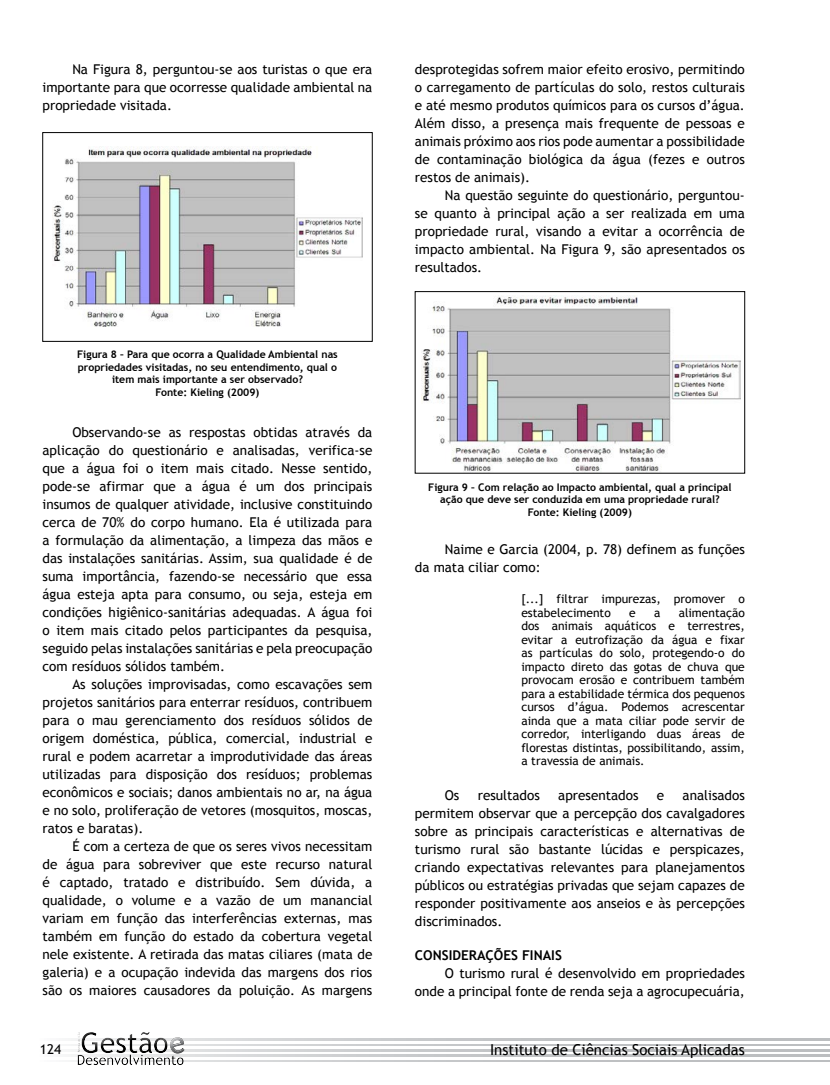
<style>
.page{position:relative;width:830px;height:1085px;background:#fff}
.page>*{position:absolute;margin:0;border:0;box-sizing:border-box;transform-origin:0 0}
.t1{font:15px "Trebuchet MS";color:#000}
.t2{font:13.5px/18px "Trebuchet MS";color:#000;text-align:justify}
.t3{font:700 13.5px "Trebuchet MS";color:#000}
.t4{font:12px/13.5px "Trebuchet MS";color:#000}
.t5{font:700 10.5px/12.6px "Trebuchet MS";color:#000;text-align:center}
</style>
<div class="page">
<svg style="left:194px;top:1038px;width:635px;height:2px"></svg>
<svg style="left:194px;top:1044px;width:635px;height:1px"></svg>
<svg style="left:194px;top:1049px;width:635px;height:1px"></svg>
<svg style="left:194px;top:1054px;width:635px;height:2px"></svg>
<svg style="left:194px;top:1060px;width:635px;height:1px"></svg>
<div style="left:70px;top:1024px;width:124px;height:45px;background:#000;opacity:.75"></div>
<img style="left:53px;top:147px;width:309px;height:179px">
<div style="left:43px;top:132px;width:329px;height:209px;border:1px solid #000"></div>
<img style="left:421px;top:295px;width:319px;height:176px">
<div style="left:415px;top:291px;width:329px;height:182px;border:1px solid #000"></div>
<svg style="left:78px;top:1031px;width:108px;height:33px"></svg>
<p class="t2" style="left:43px;top:60px;width:331px;text-indent:30px">Na Figura 8, perguntou-se aos turistas o que era importante para que ocorresse qualidade ambiental na propriedade visitada.</p>
<p class="t2" style="left:415px;top:60px;width:331px">desprotegidas sofrem maior efeito erosivo, permitindo o carregamento de partículas do solo, restos culturais e até mesmo produtos químicos para os cursos d’água.<br>Além disso, a presença mais frequente de pessoas e animais próximo aos rios pode aumentar a possibilidade de contaminação biológica da água (fezes e outros restos de animais).</p>
<p class="t2" style="left:415px;top:186px;width:331px;text-indent:30px">Na questão seguinte do questionário, perguntou&shy;se quanto à principal ação a ser realizada em uma propriedade rural, visando a evitar a ocorrência de impacto ambiental. Na Figura 9, são apresentados os resultados.</p>
<p class="t5" style="left:77px;top:348px;width:262px">Figura 8 – Para que ocorra a Qualidade Ambiental nas propriedades visitadas, no seu entendimento, qual o item mais importante a ser observado?<br>Fonte: Kieling (2009)</p>
<p class="t2" style="left:43px;top:423px;width:331px;text-indent:30px">Observando-se as respostas obtidas através da aplicação do questionário e analisadas, verifica-se que a água foi o item mais citado. Nesse sentido, pode-se afirmar que a água é um dos principais insumos de qualquer atividade, inclusive constituindo cerca de 70% do corpo humano. Ela é utilizada para a formulação da alimentação, a limpeza das mãos e das instalações sanitárias. Assim, sua qualidade é de suma importância, fazendo-se necessário que essa água esteja apta para consumo, ou seja, esteja em condições higiênico-sanitárias adequadas. A água foi o item mais citado pelos participantes da pesquisa, seguido pelas instalações sanitárias e pela preocupação com resíduos sólidos também.</p>
<p class="t2" style="left:43px;top:675px;width:331px;text-indent:30px">As soluções improvisadas, como escavações sem projetos sanitários para enterrar resíduos, contribuem para o mau gerenciamento dos resíduos sólidos de origem doméstica, pública, comercial, industrial e rural e podem acarretar a improdutividade das áreas utilizadas para disposição dos resíduos; problemas econômicos e sociais; danos ambientais no ar, na água e no solo, proliferação de vetores (mosquitos, moscas, ratos e baratas).</p>
<p class="t2" style="left:43px;top:837px;width:331px;text-indent:30px">É com a certeza de que os seres vivos necessitam de água para sobreviver que este recurso natural é captado, tratado e distribuído. Sem dúvida, a qualidade, o volume e a vazão de um manancial variam em função das interferências externas, mas também em função do estado da cobertura vegetal nele existente. A retirada das matas ciliares (mata de galeria) e a ocupação indevida das margens dos rios são os maiores causadores da poluição. As margens</p>
<p class="t5" style="left:428px;top:480px;width:304px">Figura 9 – Com relação ao Impacto ambiental, qual a principal ação que deve ser conduzida em uma propriedade rural?<br>Fonte: Kieling (2009)</p>
<p class="t2" style="left:415px;top:540px;width:331px;text-indent:30px">Naime e Garcia (2004, p. 78) definem as funções da mata ciliar como:</p>
<p class="t4" style="left:521px;top:592px;width:225px">[...] filtrar impurezas, promover o estabelecimento</p>
<p class="t4" style="left:521px;top:605px;width:225px;text-align:justify;text-indent:157px">alimentação dos animais aquáticos e terrestres, evitar a eutrofização da água e fixar as partículas do solo, protegendo-o do impacto direto das gotas de chuva que provocam erosão e contribuem também para a estabilidade térmica dos pequenos cursos d’água. Podemos acrescentar ainda que a mata ciliar pode servir de corredor, interligando duas áreas de florestas distintas, possibilitando, assim, a travessia de animais.</p>
<p class="t4" style="left:629px;top:605px;width:8px">e</p>
<p class="t4" style="left:653px;top:605px;width:8px">a</p>
<p class="t2" style="left:415px;top:786px;width:331px;text-indent:267px">analisados permitem observar que a percepção dos cavalgadores sobre as principais características e alternativas de turismo rural são bastante lúcidas e perspicazes, criando expectativas relevantes para planejamentos públicos ou estratégias privadas que sejam capazes de responder positivamente aos anseios e às percepções discriminados.</p>
<p class="t3" style="left:415px;top:947px;width:148px">CONSIDERAÇÕES FINAIS</p>
<p class="t2" style="left:415px;top:964px;width:331px;text-align:right">O turismo rural é desenvolvido em propriedades onde a principal fonte de renda seja a agrocupecuária,</p>
<p class="t2" style="left:444px;top:786px;width:16px">Os</p>
<p class="t2" style="left:477px;top:786px;width:64px">resultados</p>
<p class="t2" style="left:558px;top:786px;width:82px">apresentados</p>
<p class="t2" style="left:656px;top:786px;width:9px">e</p>
<p class="t2" style="left:40px;top:1040px;width:23px">124</p>
<p class="t1" style="left:490px;top:1040px;width:256px">Instituto de Ciências Sociais Aplicadas</p>
</div>
